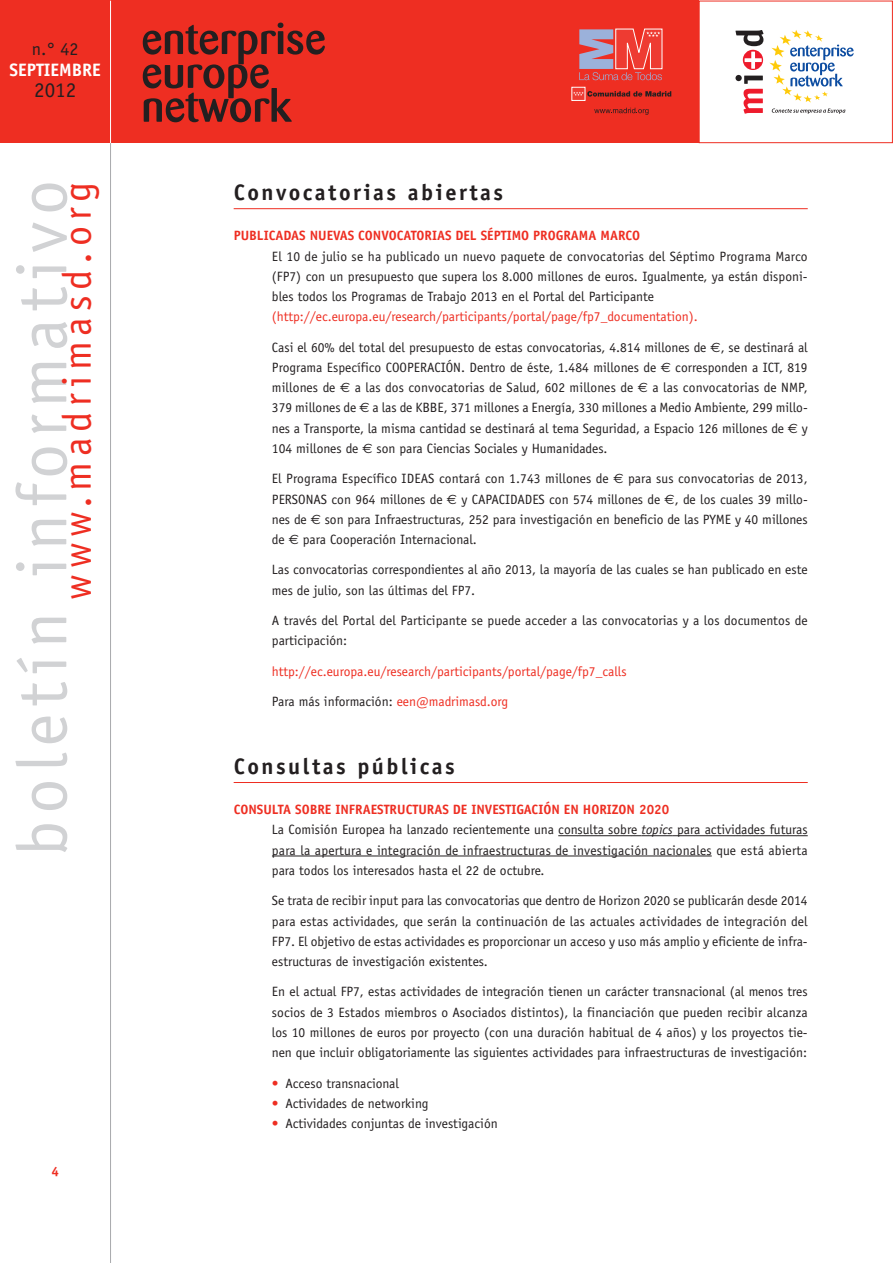
<style>
.page{position:relative;width:893px;height:1263px;background:#fff}
.page>*{position:absolute;margin:0;border:0;box-sizing:border-box;transform-origin:0 0}
.t1{font:70.35px "Officina Sans";letter-spacing:.1em;color:#d1d2d4}
.t2{font:40.2px "Officina Sans";letter-spacing:.15em;color:#ee2e22}
.t3{font:700 22.5px "Officina Sans";letter-spacing:.11em;color:#231f20}
.t4{font:21px "Officina Sans";color:#231f20}
.t5{font:700 18px "Officina Sans";color:#fff}
.t6{font:18px "Officina Sans";color:#231f20}
.t7{font:13.5px/20.2px "Officina Sans";color:#231f20;text-align:justify}
.t8{font:13.5px "Officina Sans";color:#ee2e22}
.t9{font:700 13.5px "Officina Sans";color:#ee2e22}
.t10{font:700 13.35px "Officina Sans";color:#ee2e22}
.s1{font-family:"Euro Sans"}
.s2{color:#ee2e22}
.s3{font-weight:700;color:#ee2e22}
.s4{font-style:italic}
</style>
<div class="page">
<hr style="left:110px;top:1px;width:1px;height:1262px;background:#a8a9ad">
<div style="left:0;top:1px;width:699px;height:142px;background:#ee2e22"></div>
<svg style="left:233px;top:1px;width:660px;height:208px"></svg>
<hr style="left:234px;top:782px;width:574px;height:1px;background:#ee2e22">
<svg style="left:558px;top:835px;width:19px;height:1px"></svg>
<hr style="left:577px;top:835px;width:54px;height:1px;background:#231f20">
<hr style="left:642px;top:835px;width:31px;height:1px;background:#231f20">
<svg style="left:673px;top:835px;width:21px;height:1px"></svg>
<hr style="left:694px;top:835px;width:41px;height:1px;background:#231f20">
<svg style="left:735px;top:835px;width:19px;height:1px"></svg>
<hr style="left:754px;top:835px;width:42px;height:1px;background:#231f20">
<svg style="left:796px;top:835px;width:12px;height:1px"></svg>
<svg style="left:272px;top:856px;width:18px;height:1px"></svg>
<hr style="left:290px;top:856px;width:66px;height:1px;background:#231f20">
<hr style="left:355px;top:856px;width:33px;height:1px;background:#231f20">
<svg style="left:388px;top:856px;width:22px;height:1px"></svg>
<hr style="left:410px;top:856px;width:42px;height:1px;background:#231f20">
<hr style="left:452px;top:856px;width:31px;height:1px;background:#231f20">
<hr style="left:483px;top:856px;width:34px;height:1px;background:#231f20">
<svg style="left:517px;top:856px;width:45px;height:1px"></svg>
<hr style="left:562px;top:856px;width:49px;height:1px;background:#231f20">
<hr style="left:611px;top:856px;width:49px;height:1px;background:#231f20">
<svg style="left:660px;top:856px;width:52px;height:1px"></svg>
<hr style="left:110px;top:1px;width:1px;height:142px;background:#fff">
<svg style="left:143px;top:23px;width:182px;height:99px"></svg>
<svg style="left:769px;top:30px;width:85px;height:84px"></svg>
<svg style="left:743px;top:50px;width:20px;height:20px"></svg>
<svg style="left:735px;top:75px;width:28px;height:39px"></svg>
<svg style="left:745px;top:52px;width:17px;height:17px"></svg>
<svg style="left:735px;top:30px;width:28px;height:16px"></svg>
<svg style="left:594px;top:108px;width:54px;height:7px"></svg>
<div style="left:572px;top:87px;width:13px;height:14px;background:#ee3b32;border:1px solid #fff"></div>
<svg style="left:573px;top:91px;width:98px;height:6px"></svg>
<svg style="left:579px;top:29px;width:83px;height:51px"></svg>
<h3 class="t6" style="left:32px;top:42px;width:48px">n.° 42</h3>
<h3 class="t5" style="left:9px;top:63px;width:93px">SEPTIEMBRE</h3>
<h3 class="t4" style="left:34px;top:82px;width:44px">2012</h3>
<h1 class="t1" style="left:15px;top:856px;width:677px;rotate:-90deg">boletín informativo</h1>
<h2 class="t2" style="left:62px;top:599px;width:419px;rotate:-90deg">www.madrimasd.org</h2>
<p class="t10" style="left:51px;top:1166px;width:9px">4</p>
<h3 class="t3" style="left:234px;top:183px;width:271px">Convocatorias abiertas</h3>
<p class="t9" style="left:234px;top:231px;width:408px">PUBLICADAS NUEVAS CONVOCATORIAS DEL SÉPTIMO PROGRAMA MARCO</p>
<p class="t7" style="left:272px;top:247px;width:537px">El 10 de julio se ha publicado un nuevo paquete de convocatorias del Séptimo Programa Marco (FP7) con un presupuesto que supera los 8.000 millones de euros. Igualmente, ya están disponi&shy;bles todos los Programas de Trabajo 2013 en el Portal del Participante</p>
<p class="t8" style="left:272px;top:312px;width:427px">(http://ec.europa.eu/research/participants/portal/page/fp7_documentation).</p>
<p class="t7" style="left:272px;top:338px;width:537px">Casi el 60% del total del presupuesto de estas convocatorias, 4.814 millones de <span class="s1">€</span>, se destinará al Programa Específico COOPERACIÓN. Dentro de éste, 1.484 millones de <span class="s1">€</span> corresponden a ICT, 819 millones de <span class="s1">€</span> a las dos convocatorias de Salud, 602 millones de <span class="s1">€</span> a las convocatorias de NMP, 379 millones de <span class="s1">€</span> a las de KBBE, 371 millones a Energía, 330 millones a Medio Ambiente, 299 millo&shy;nes a Transporte, la misma cantidad se destinará al tema Seguridad, a Espacio 126 millones de <span class="s1">€</span> y 104 millones de <span class="s1">€</span> son para Ciencias Sociales y Humanidades.</p>
<p class="t7" style="left:272px;top:470px;width:537px">El Programa Específico IDEAS contará con 1.743 millones de <span class="s1">€</span> para sus convocatorias de 2013, PERSONAS con 964 millones de <span class="s1">€</span> y CAPACIDADES con 574 millones de <span class="s1">€</span>, de los cuales 39 millo&shy;nes de <span class="s1">€</span> son para Infraestructuras, 252 para investigación en beneficio de las PYME y 40 millones de <span class="s1">€</span> para Cooperación Internacional.</p>
<p class="t7" style="left:272px;top:561px;width:537px">Las convocatorias correspondientes al año 2013, la mayoría de las cuales se han publicado en este mes de julio, son las últimas del FP7.</p>
<p class="t7" style="left:272px;top:611px;width:537px">A través del Portal del Participante se puede acceder a las convocatorias y a los documentos de participación:</p>
<p class="t8" style="left:272px;top:666px;width:356px">http://ec.europa.eu/research/participants/portal/page/fp7_calls</p>
<p class="t7" style="left:272px;top:692px;width:238px">Para más información: <span class="s2">een@madrimasd.org</span></p>
<h3 class="t3" style="left:234px;top:757px;width:223px">Consultas públicas</h3>
<p class="t7" style="left:272px;top:800px;width:537px;text-align:left;text-indent:-38px"><span class="s3">CONSULTA SOBRE INFRAESTRUCTURAS DE INVESTIGACIÓN EN HORIZON 2020<br></span>La Comisión Europea ha lanzado recientemente una consulta sobre <span class="s4">topics</span> para actividades futuras para la apertura e integración de infraestructuras de investigación nacionales que está abierta para todos los interesados hasta el 22 de octubre.</p>
<p class="t7" style="left:272px;top:892px;width:537px">Se trata de recibir input para las convocatorias que dentro de Horizon 2020 se publicarán desde 2014 para estas actividades, que serán la continuación de las actuales actividades de integración del FP7. El objetivo de estas actividades es proporcionar un acceso y uso más amplio y eficiente de infra&shy;estructuras de investigación existentes.</p>
<p class="t7" style="left:272px;top:983px;width:537px">En el actual FP7, estas actividades de integración tienen un carácter transnacional (al menos tres socios de 3 Estados miembros o Asociados distintos), la financiación que pueden recibir alcanza los 10 millones de euros por proyecto (con una duración habitual de 4 años) y los proyectos tie&shy;nen que incluir obligatoriamente las siguientes actividades para infraestructuras de investigación:</p>
<p class="t7" style="left:272px;top:1074px;width:129px"><span class="s2">•</span> Acceso transnacional</p>
<p class="t7" style="left:272px;top:1094px;width:158px"><span class="s2">•</span> Actividades de networking</p>
<p class="t7" style="left:272px;top:1114px;width:227px"><span class="s2">•</span> Actividades conjuntas de investigación</p>
</div>
